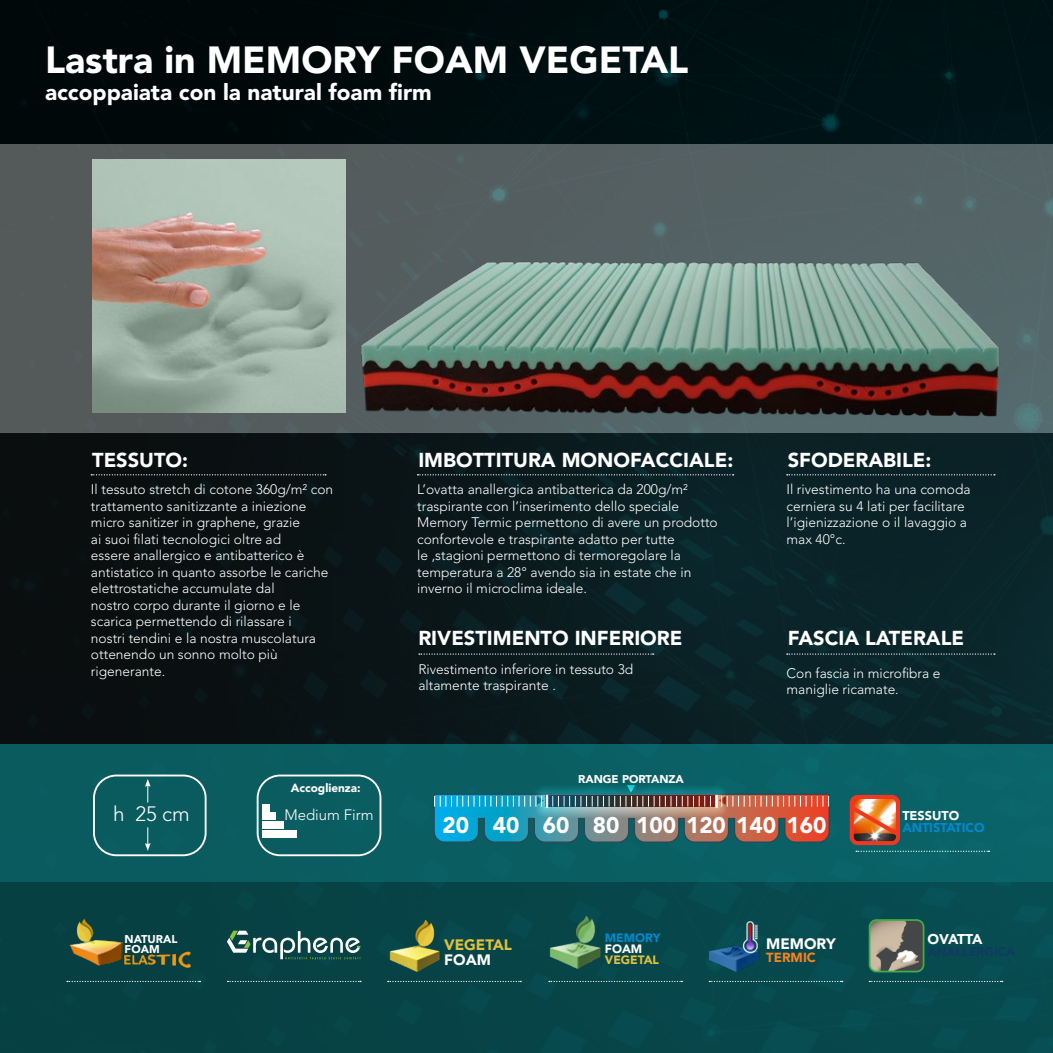
<style>
.page{position:relative;width:1053px;height:1053px;background:#fff}
.page>*{position:absolute;margin:0;border:0;box-sizing:border-box;transform-origin:0 0}
.t1{font:900 37.5px "Avenir LT Std";color:#fff}
.t2{font:900 22.5px "Avenir LT Std";color:#fff}
.t3{font:300 20.62px "Avenir LT Std";color:#fff}
.t4{font:900 20px "Avenir LT Std";color:#fff}
.t5{font:900 15px/14.4px "Avenir LT Std";color:#dfc13d}
.t6{font:300 15px "Avenir LT Std";color:#fff}
.t7{font:900 15px "Avenir LT Std";color:#fff}
.t8{font:900 14px "Avenir LT Std";letter-spacing:-.06em;color:#fff}
.t9{font:300 13.75px/16.5px "Avenir LT Std";color:#fff}
.t10{font:900 13.12px "Avenir LT Std";color:#f58420}
.t11{font:900 12.62px "Avenir LT Std";color:#008ad0}
.t12{font:900 12.62px "Avenir LT Std";color:#fff}
.t13{font:900 12px "Avenir LT Std";color:#dfc13d}
.t14{font:900 12px "Avenir LT Std";color:#008ad0}
.t15{font:900 12px "Avenir LT Std";color:#fff}
.t16{font:900 11.75px "Avenir LT Std";color:#fff}
.t17{font:900 11.25px "Avenir LT Std";color:#fff}
.s1{color:#fff}
</style>
<div class="page">
<div style="left:0;top:0;width:1052px;height:144px;background:#000e10"></div>
<div style="left:0;top:744px;width:1052px;height:308px;background:#074548"></div>
<div style="left:0;top:432px;width:1052px;height:312px;background:linear-gradient(to right,#0a0b0c,#0a2a30)"></div>
<div style="left:0;top:144px;width:1052px;height:288px;background:#545e60"></div>
<div style="left:0;top:744px;width:1052px;height:137px;background:#0a5e62"></div>
<img style="left:854px;top:799px;width:40px;height:41px">
<div style="left:849px;top:794px;width:50px;height:51px;border:4px solid #ef3822;border-radius:6px"></div>
<svg style="left:849px;top:801px;width:51px;height:38px;background:#d98159"></svg>
<svg style="left:856px;top:850px;width:133px;height:1px"></svg>
<svg style="left:417px;top:474px;width:316px;height:1px"></svg>
<svg style="left:419px;top:653px;width:234px;height:1px"></svg>
<svg style="left:786px;top:474px;width:208px;height:1px"></svg>
<svg style="left:786px;top:653px;width:208px;height:1px"></svg>
<svg style="left:91px;top:474px;width:235px;height:1px"></svg>
<img style="left:92px;top:159px;width:253px;height:254px">
<img style="left:361px;top:224px;width:677px;height:199px">
<svg style="left:388px;top:980px;width:133px;height:1px"></svg>
<img style="left:389px;top:920px;width:51px;height:51px">
<svg style="left:869px;top:980px;width:133px;height:1px"></svg>
<img style="left:870px;top:919px;width:52px;height:52px">
<div style="left:868px;top:919px;width:56px;height:53px;border:2px solid #40ae49;border-radius:7px"></div>
<svg style="left:709px;top:980px;width:133px;height:1px"></svg>
<img style="left:708px;top:921px;width:52px;height:50px">
<svg style="left:227px;top:980px;width:134px;height:1px"></svg>
<svg style="left:227px;top:930px;width:133px;height:29px"></svg>
<svg style="left:549px;top:980px;width:133px;height:1px"></svg>
<img style="left:549px;top:916px;width:52px;height:52px">
<div style="left:93px;top:774px;width:113px;height:82px;border:2px solid #fff;border-radius:22px"></div>
<svg style="left:145px;top:779px;width:6px;height:23px"></svg>
<svg style="left:145px;top:827px;width:6px;height:23px"></svg>
<div style="left:257px;top:774px;width:124px;height:82px;border:2px solid #fff;border-radius:22px"></div>
<div style="left:262px;top:830px;width:34px;height:7px;background:#fff"></div>
<div style="left:262px;top:821px;width:22px;height:7px;background:#fff"></div>
<div style="left:262px;top:812px;width:13px;height:8px;background:#fff"></div>
<div style="left:262px;top:804px;width:8px;height:7px;background:#fff"></div>
<svg style="left:67px;top:980px;width:133px;height:1px"></svg>
<img style="left:69px;top:918px;width:53px;height:49px">
<img style="left:124px;top:951px;width:67px;height:17px">
<img style="left:433px;top:785px;width:397px;height:58px">
<p class="t1" style="left:45px;top:38px;width:644px">Lastra in MEMORY FOAM VEGETAL</p>
<p class="t2" style="left:45px;top:79px;width:388px">accoppaiata con la natural foam firm</p>
<p class="t4" style="left:92px;top:447px;width:97px">TESSUTO:</p>
<p class="t9" style="left:91px;top:481px;width:244px">Il tessuto stretch di cotone 360g/m² con</p>
<p class="t9" style="left:91px;top:498px;width:239px">trattamento sanitizzante a iniezione micro sanitizer in graphene, grazie<br>ai suoi filati tecnologici oltre ad<br>essere anallergico e antibatterico è antistatico in quanto assorbe le cariche elettrostatiche accumulate dal</p>
<p class="t9" style="left:91px;top:597px;width:226px">nostro corpo durante il giorno e le scarica permettendo di rilassare i nostri tendini e la nostra muscolatura ottenendo un sonno molto più rigenerante.</p>
<p class="t4" style="left:418px;top:447px;width:316px">IMBOTTITURA MONOFACCIALE:</p>
<p class="t4" style="left:787px;top:447px;width:145px">SFODERABILE:</p>
<p class="t9" style="left:417px;top:481px;width:272px">L’ovatta anallergica antibatterica da 200g/m²</p>
<p class="t9" style="left:417px;top:498px;width:263px">traspirante con l’inserimento dello speciale</p>
<p class="t9" style="left:417px;top:514px;width:302px">Memory Termic permettono di avere un prodotto</p>
<p class="t9" style="left:417px;top:531px;width:259px">confortevole e traspirante adatto per tutte</p>
<p class="t9" style="left:417px;top:547px;width:265px">le ,stagioni permettono di termoregolare la</p>
<p class="t9" style="left:417px;top:564px;width:276px">temperatura a 28° avendo sia in estate che in inverno il microclima ideale.</p>
<p class="t9" style="left:786px;top:481px;width:185px">Il rivestimento ha una comoda</p>
<p class="t9" style="left:786px;top:498px;width:180px">cerniera su 4 lati per facilitare</p>
<p class="t9" style="left:786px;top:514px;width:182px">l’igienizzazione o il lavaggio a</p>
<p class="t9" style="left:786px;top:531px;width:61px">max 40°c.</p>
<p class="t4" style="left:418px;top:625px;width:266px">RIVESTIMENTO INFERIORE</p>
<p class="t4" style="left:787px;top:625px;width:178px">FASCIA LATERALE</p>
<p class="t9" style="left:418px;top:660px;width:216px">Rivestimento inferiore in tessuto 3d</p>
<p class="t9" style="left:418px;top:677px;width:139px">altamente traspirante .</p>
<p class="t9" style="left:786px;top:664px;width:155px">Con fascia in microfibra e maniglie ricamate.</p>
<p class="t3" style="left:113px;top:802px;width:78px">h 25 cm</p>
<p class="t17" style="left:125px;top:932px;width:54px">NATURAL</p>
<p class="t17" style="left:125px;top:942px;width:36px">FOAM</p>
<p class="t16" style="left:291px;top:781px;width:71px">Accoglienza:</p>
<p class="t6" style="left:284px;top:805px;width:91px">Medium Firm</p>
<p class="t17" style="left:578px;top:772px;width:107px">RANGE PORTANZA</p>
<p class="t2" style="left:442px;top:811px;width:28px">20</p>
<p class="t2" style="left:592px;top:811px;width:28px">80</p>
<p class="t2" style="left:636px;top:811px;width:91px">100 120</p>
<p class="t2" style="left:736px;top:811px;width:41px">140</p>
<p class="t2" style="left:786px;top:811px;width:41px">160</p>
<p class="t2" style="left:492px;top:811px;width:28px">40</p>
<p class="t2" style="left:542px;top:811px;width:28px">60</p>
<p class="t12" style="left:902px;top:808px;width:58px">TESSUTO</p>
<p class="t11" style="left:902px;top:819px;width:84px">ANTISTATICO</p>
<p class="t14" style="left:605px;top:930px;width:57px">MEMORY</p>
<p class="t15" style="left:605px;top:941px;width:39px">FOAM</p>
<p class="t13" style="left:605px;top:952px;width:56px">VEGETAL</p>
<p class="t5" style="left:444px;top:937px;width:69px">VEGETAL<br><span class="s1">FOAM</span></p>
<p class="t8" style="left:927px;top:930px;width:57px">OVATTA</p>
<p class="t7" style="left:766px;top:935px;width:71px">MEMORY</p>
<p class="t10" style="left:766px;top:949px;width:51px">TERMIC</p>
</div>
